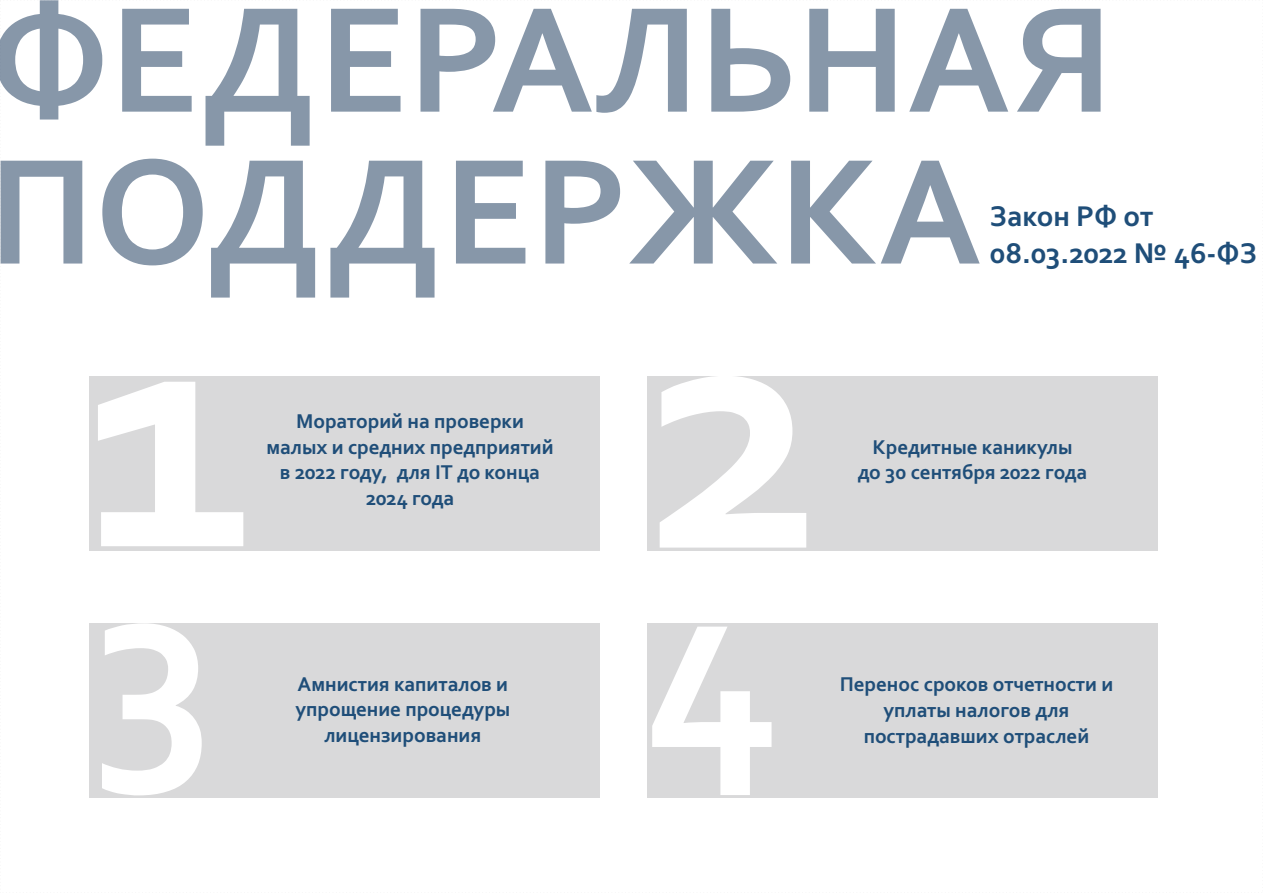
<style>
.page{position:relative;width:1263px;height:893px;background:#fff}
.page>*{position:absolute;margin:0;border:0;box-sizing:border-box;transform-origin:0 0}
.t1{font:700 354.15px "Corbel";color:#fff}
.t2{font:700 347.85px "Corbel";color:#fff}
.t3{font:700 254.55px "Corbel";color:#fff}
.t4{font:700 250.35px "Corbel";color:#fff}
.t5{font:700 157.5px/151.9px "Corbel";color:rgb(15 47 84/.5)}
.t6{font:700 30px/36.6px "Corbel";color:#1f4e79}
.t7{font:700 21px/25.7px "Corbel";color:#1f4e79;text-align:center}
</style>
<div class="page">
<div style="left:89px;top:376px;width:511px;height:175px;background:#d9d9da"></div>
<div style="left:647px;top:376px;width:511px;height:175px;background:#d9d9da"></div>
<div style="left:89px;top:623px;width:511px;height:175px;background:#d9d9da"></div>
<div style="left:647px;top:623px;width:511px;height:175px;background:#d9d9da"></div>
<h3 class="t5" style="left:-12px;top:-3px;width:1126px">ФЕДЕРАЛЬНАЯ<br>ПОДДЕРЖКА</h3>
<h3 class="t6" style="left:990px;top:201px;width:268px">Закон РФ от<br>08.03.2022 № 46-ФЗ</h3>
<h2 class="t2" style="left:82px;top:287px;width:174px">1</h2>
<p class="t7" style="left:266px;top:410px;width:289px">Мораторий на проверки малых и средних предприятий в 2022 году, для IT до конца<br>2024 года</p>
<h1 class="t1" style="left:644px;top:284px;width:178px">2</h1>
<h3 class="t4" style="left:93px;top:559px;width:124px">3</h3>
<h3 class="t3" style="left:644px;top:558px;width:136px">4</h3>
<p class="t7" style="left:295px;top:673px;width:216px">Амнистия капиталов и упрощение процедуры лицензирования</p>
<p class="t7" style="left:858px;top:436px;width:231px">Кредитные каникулы<br>до 30 сентября 2022 года</p>
<p class="t7" style="left:840px;top:673px;width:275px">Перенос сроков отчетности и уплаты налогов для пострадавших отраслей</p>
</div>
